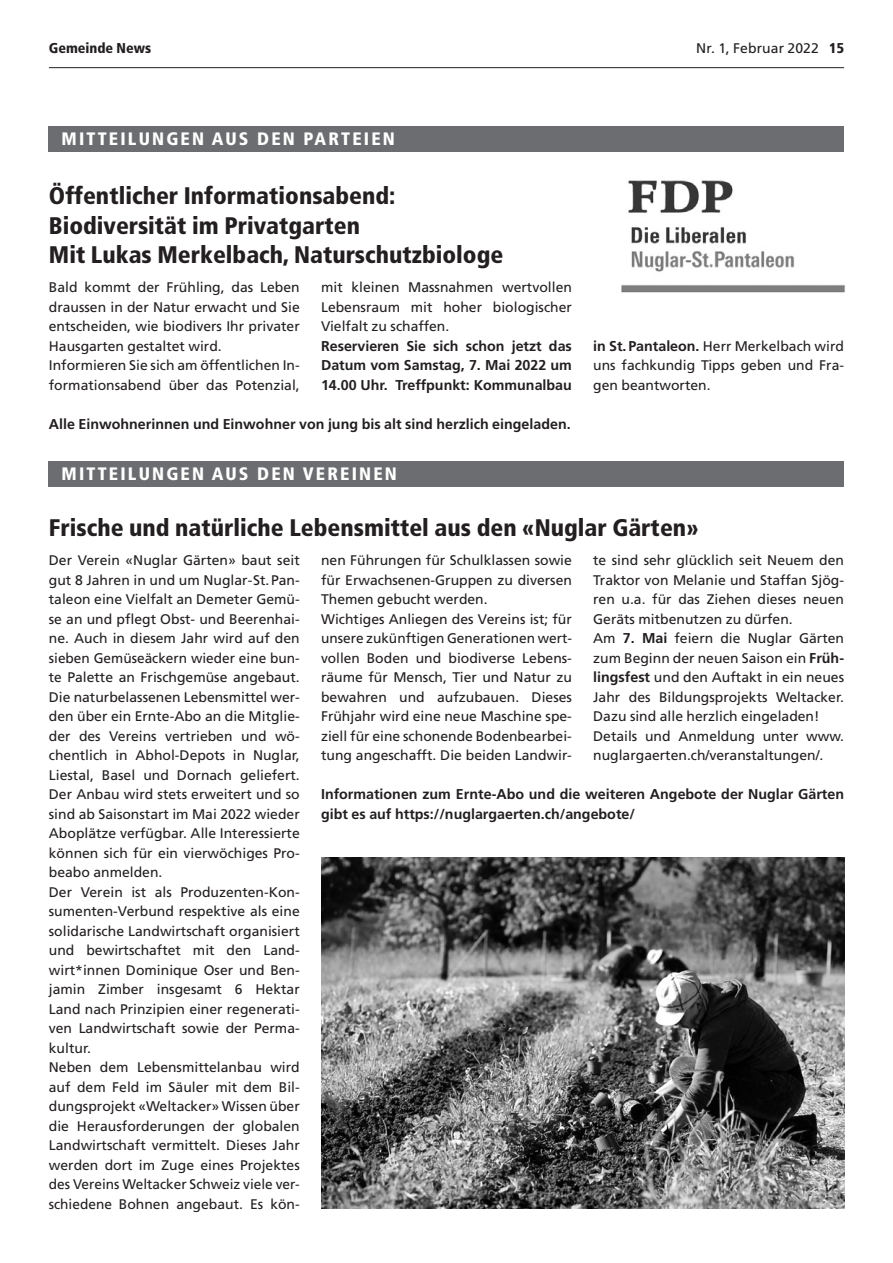
<style>
.page{position:relative;width:893px;height:1263px;background:#fff}
.page>*{position:absolute;margin:0;border:0;box-sizing:border-box;transform-origin:0 0}
.t1{font:900 condensed 24px/29.2px "Frutiger LT";color:#231f20}
.t2{font:900 condensed 18px "Frutiger LT";letter-spacing:.12em;color:#fff}
.t3{font:700 14.25px/19.5px "Frutiger LT";color:#231f20;text-align:justify}
.t4{font:900 condensed 14.25px "Frutiger LT";color:#231f20}
.t5{font:13.95px/19.5px "Frutiger LT";color:#231f20}
.s1{font-weight:900;font-stretch:condensed;font-size:14.25px}
.s2{font-weight:700;font-size:14.25px}
</style>
<div class="page">
<hr style="left:49px;top:67px;width:795px;height:1px;background:#231f20">
<div style="left:49px;top:126px;width:795px;height:26px;background:#6c6d70"></div>
<div style="left:49px;top:462px;width:795px;height:25px;background:#6c6d70"></div>
<img style="left:622px;top:180px;width:223px;height:113px">
<img style="left:321px;top:858px;width:523px;height:350px">
<p class="t4" style="left:49px;top:40px;width:104px">Gemeinde News</p>
<p class="t5" style="left:696px;top:39px;width:149px">Nr. 1, Februar 2022 <span class="s1">15</span></p>
<p class="t2" style="left:62px;top:128px;width:335px">MITTEILUNGEN AUS DEN PARTEIEN</p>
<h1 class="t1" style="left:49px;top:181px;width:456px">Öffentlicher Informationsabend:<br>Biodiversität im Privatgarten<br>Mit Lukas Merkelbach, Naturschutzbiologe</h1>
<p class="t5" style="left:49px;top:278px;width:252px">Bald kommt der Frühling, das Leben draussen in der Natur erwacht und Sie entscheiden, wie biodivers Ihr privater Hausgarten gestaltet wird.<br>Informieren Sie sich am öffentlichen In&shy;formationsabend über das Potenzial,</p>
<p class="t5" style="left:321px;top:278px;width:252px;text-align:justify">mit kleinen Massnahmen wertvollen Lebensraum mit hoher biologischer Vielfalt zu schaffen.</p>
<p class="t3" style="left:321px;top:336px;width:252px">Reservieren Sie sich schon jetzt das Datum vom Samstag, 7. Mai 2022 um 14.00 Uhr. Treffpunkt: Kommunalbau</p>
<p class="t5" style="left:593px;top:336px;width:252px;text-align:justify"><span class="s2">in St.Pantaleon.</span> Herr Merkelbach wird uns fachkundig Tipps geben und Fra&shy;gen beantworten.</p>
<p class="t3" style="left:49px;top:414px;width:523px">Alle Einwohnerinnen und Einwohner von jung bis alt sind herzlich eingeladen.</p>
<p class="t2" style="left:62px;top:463px;width:337px">MITTEILUNGEN AUS DEN VEREINEN</p>
<h1 class="t1" style="left:49px;top:513px;width:651px">Frische und natürliche Lebensmittel aus den «Nuglar Gärten»</h1>
<p class="t5" style="left:321px;top:551px;width:252px">nen Führungen für Schulklassen sowie für Erwachsenen-Gruppen zu diversen Themen gebucht werden.<br>Wichtiges Anliegen des Vereins ist; für unsere zukünftigen Generationen wert&shy;vollen Boden und biodiverse Lebens&shy;räume für Mensch, Tier und Natur zu bewahren und aufzubauen. Dieses Frühjahr wird eine neue Maschine spe&shy;ziell für eine schonende Bodenbearbei&shy;tung angeschafft. Die beiden Landwir-</p>
<p class="t5" style="left:593px;top:551px;width:252px">te sind sehr glücklich seit Neuem den Traktor von Melanie und Staffan Sjög&shy;ren u.a. für das Ziehen dieses neuen Geräts mitbenutzen zu dürfen.<br>Am <span class="s2">7. Mai</span> feiern die Nuglar Gärten zum Beginn der neuen Saison ein <span class="s2">Früh&shy;lingsfest</span> und den Auftakt in ein neues Jahr des Bildungsprojekts Weltacker.<br>Dazu sind alle herzlich eingeladen!<br>Details und Anmeldung unter www. nuglargaerten.ch/veranstaltungen/.</p>
<p class="t5" style="left:49px;top:551px;width:252px">Der Verein «Nuglar Gärten» baut seit gut 8 Jahren in und um Nuglar-St.Pan&shy;taleon eine Vielfalt an Demeter Gemü&shy;se an und pflegt Obst- und Beerenhai&shy;ne. Auch in diesem Jahr wird auf den sieben Gemüseäckern wieder eine bun&shy;te Palette an Frischgemüse angebaut.<br>Die naturbelassenen Lebensmittel wer&shy;den über ein Ernte-Abo an die Mitglie&shy;der des Vereins vertrieben und wö&shy;chentlich in Abhol-Depots in Nuglar, Liestal, Basel und Dornach geliefert.<br>Der Anbau wird stets erweitert und so sind ab Saisonstart im Mai 2022 wieder Aboplätze verfügbar. Alle Interessierte können sich für ein vierwöchiges Pro&shy;beabo anmelden.<br>Der Verein ist als Produzenten-Kon&shy;sumenten-Verbund respektive als eine solidarische Landwirtschaft organisiert und bewirtschaftet mit den Land&shy;wirt*innen Dominique Oser und Ben&shy;jamin Zimber insgesamt 6 Hektar Land nach Prinzipien einer regenerati&shy;ven Landwirtschaft sowie der Perma&shy;kultur.<br>Neben dem Lebensmittelanbau wird auf dem Feld im Säuler mit dem Bil&shy;dungsprojekt «Weltacker» Wissen über die Herausforderungen der globalen Landwirtschaft vermittelt. Dieses Jahr werden dort im Zuge eines Projektes des Vereins Weltacker Schweiz viele ver&shy;schiedene Bohnen angebaut. Es kön-</p>
<p class="t3" style="left:321px;top:784px;width:525px">Informationen zum Ernte-Abo und die weiteren Angebote der Nuglar Gärten gibt es auf https://nuglargaerten.ch/angebote/</p>
</div>
